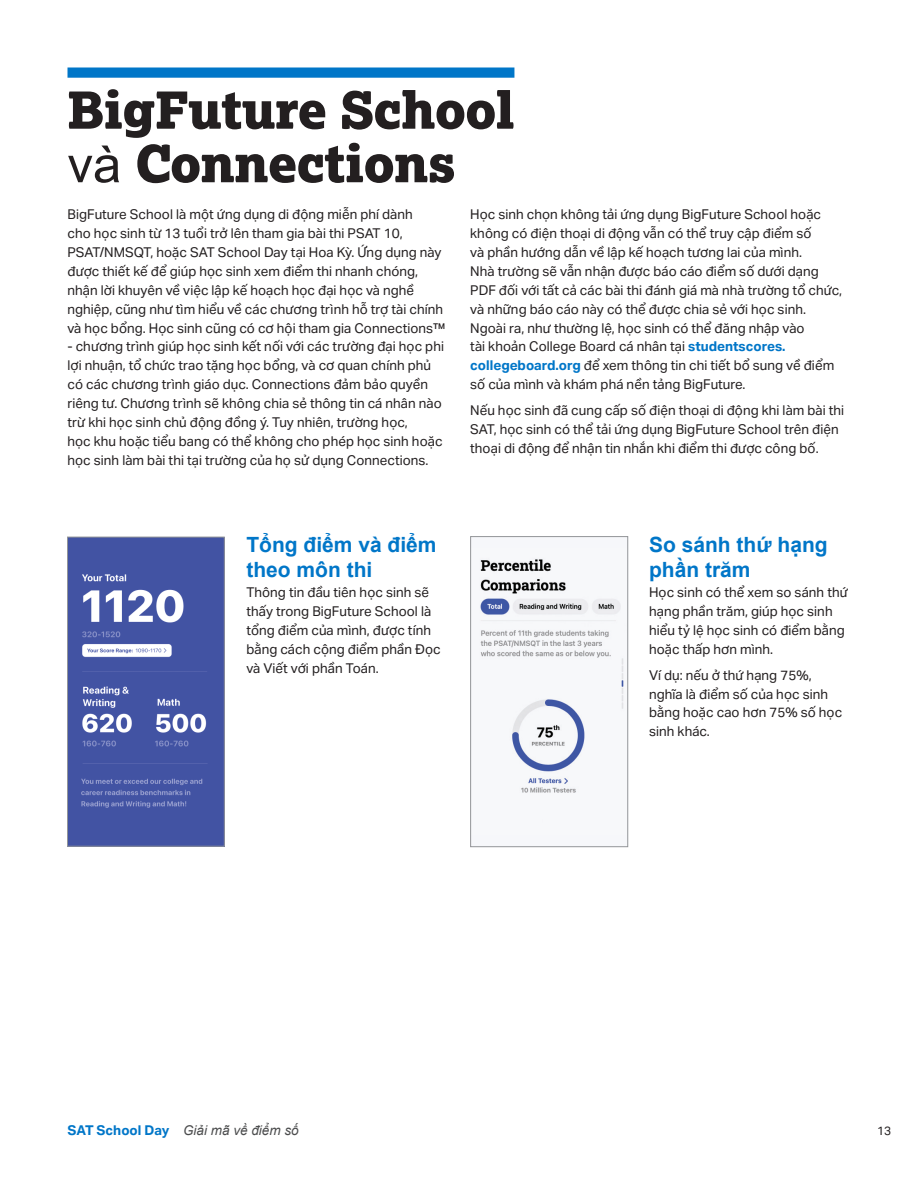
<style>
.page{position:relative;width:918px;height:1188px;background:#fff}
.page>*{position:absolute;margin:0;border:0;box-sizing:border-box;transform-origin:0 0}
.A_Head___SAT_special{font:800 51px/53.6px "Lexia";color:#231f20}
.B_Head{font:700 21px/25.2px "Arial";color:#0076c8}
.Body_Text{font:13.5px/18.9px "Aktiv Grotesk";color:#231f20}
.t1{font:italic 13.5px "Arial";color:#4b4c4d}
.t2{font:12px "Aktiv Grotesk";color:#231f20}
.s1{font-family:"Arial";font-weight:400}
.s2{font-weight:700;color:#0076c8}
.s3{font-family:"Aktiv Grotesk";font-weight:700;font-style:normal;color:#0076c8}
</style>
<div class="page">
<div style="left:68px;top:68px;width:446px;height:10px;background:#0076c8"></div>
<img style="left:69px;top:539px;width:154px;height:306px">
<div style="left:67px;top:537px;width:158px;height:310px;border:1px solid #939598"></div>
<div style="left:470px;top:536px;width:158px;height:311px;background:#f6f7fa"></div>
<img style="left:480px;top:559px;width:144px;height:234px">
<div style="left:470px;top:536px;width:158px;height:311px;border:1px solid #939598"></div>
<h1 class="A_Head___SAT_special" style="left:68px;top:82px;width:448px">BigFuture School <span class="s1">và</span> Connections</h1>
<p class="Body_Text" style="left:68px;top:205px;width:380px">BigFuture School là một ứng dụng di động miễn phí dành<br>cho học sinh từ 13 tuổi trở lên tham gia bài thi PSAT 10, PSAT/NMSQT, hoặc SAT School Day tại Hoa Kỳ. Ứng dụng này được thiết kế để giúp học sinh xem điểm thi nhanh chóng, nhận lời khuyên về việc lập kế hoạch học đại học và nghề nghiệp, cũng như tìm hiểu về các chương trình hỗ trợ tài chính và học bổng. Học sinh cũng có cơ hội tham gia Connections™</p>
<p class="Body_Text" style="left:68px;top:337px;width:378px">- chương trình giúp học sinh kết nối với các trường đại học phi lợi nhuận, tổ chức trao tặng học bổng, và cơ quan chính phủ có các chương trình giáo dục. Connections đảm bảo quyền riêng tư. Chương trình sẽ không chia sẻ thông tin cá nhân nào trừ khi học sinh chủ động đồng ý. Tuy nhiên, trường học,<br>học khu hoặc tiểu bang có thể không cho phép học sinh hoặc học sinh làm bài thi tại trường của họ sử dụng Connections.</p>
<p class="Body_Text" style="left:470px;top:205px;width:373px">Học sinh chọn không tải ứng dụng BigFuture School hoặc không có điện thoại di động vẫn có thể truy cập điểm số<br>và phần hướng dẫn về lập kế hoạch tương lai của mình.<br>Nhà trường sẽ vẫn nhận được báo cáo điểm số dưới dạng PDF đối với tất cả các bài thi đánh giá mà nhà trường tổ chức, và những báo cáo này có thể được chia sẻ với học sinh.<br>Ngoài ra, như thường lệ, học sinh có thể đăng nhập vào<br>tài khoản College Board cá nhân tại <span class="s2">studentscores. collegeboard.org</span> để xem thông tin chi tiết bổ sung về điểm số của mình và khám phá nền tảng BigFuture.</p>
<p class="Body_Text" style="left:470px;top:401px;width:376px">Nếu học sinh đã cung cấp số điện thoại di động khi làm bài thi<br>SAT, học sinh có thể tải ứng dụng BigFuture School trên điện thoại di động để nhận tin nhắn khi điểm thi được công bố.</p>
<h2 class="B_Head" style="left:246px;top:532px;width:192px">Tổng điểm và điểm theo môn thi</h2>
<p class="Body_Text" style="left:246px;top:583px;width:196px">Thông tin đầu tiên học sinh sẽ thấy trong BigFuture School là tổng điểm của mình, được tính bằng cách cộng điểm phần Đọc và Viết với phần Toán.</p>
<h2 class="B_Head" style="left:649px;top:532px;width:180px">So sánh thứ hạng phần trăm</h2>
<p class="Body_Text" style="left:649px;top:583px;width:200px">Học sinh có thể xem so sánh thứ hạng phần trăm, giúp học sinh hiểu tỷ lệ học sinh có điểm bằng hoặc thấp hơn mình.</p>
<p class="Body_Text" style="left:649px;top:666px;width:195px">Ví dụ: nếu ở thứ hạng 75%, nghĩa là điểm số của học sinh bằng hoặc cao hơn 75% số học sinh khác.</p>
<p class="t1" style="left:68px;top:1121px;width:233px"><span class="s3">SAT School Day</span> Giải mã về điểm số</p>
<p class="t2" style="left:877px;top:1123px;width:16px">13</p>
</div>
